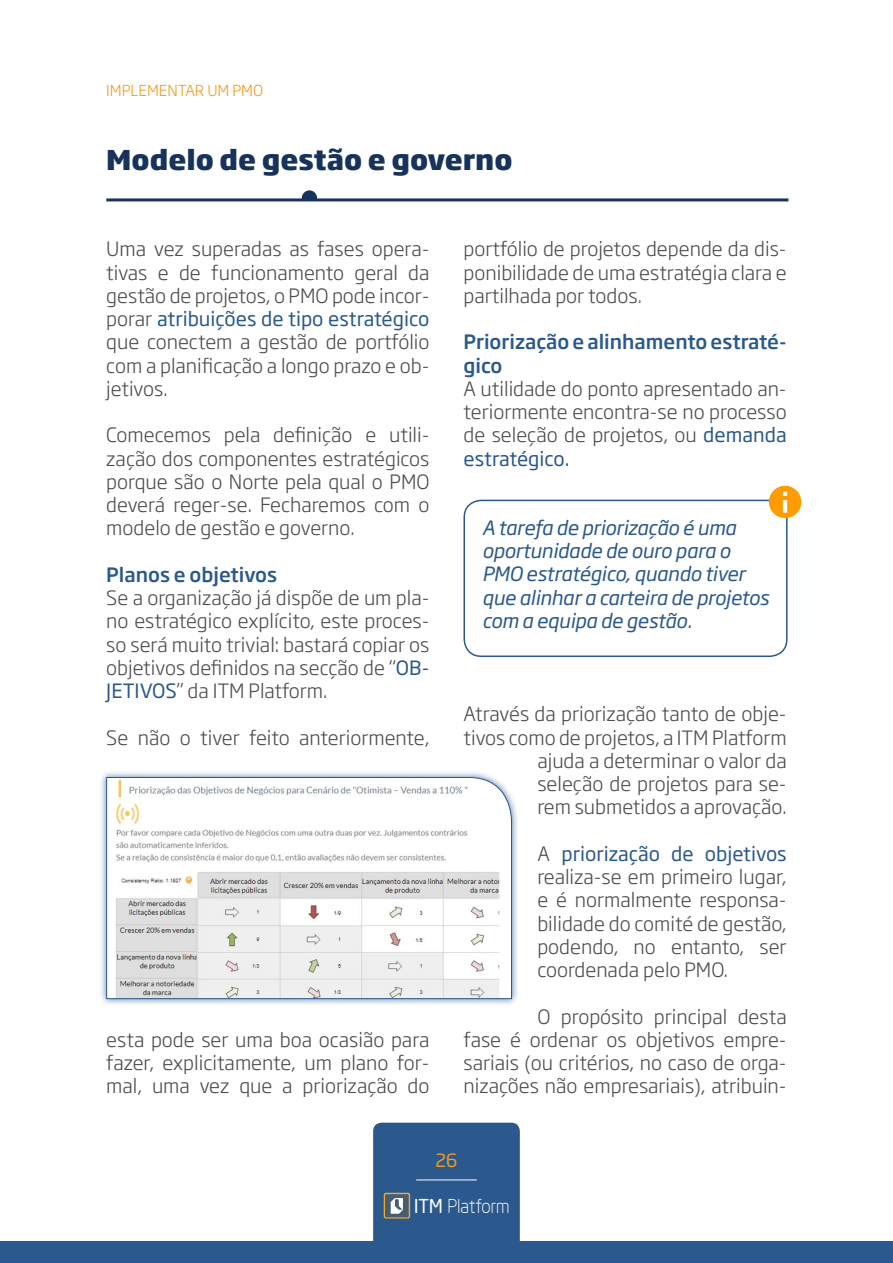
<style>
.page{position:relative;width:893px;height:1263px;background:#fff}
.page>*{position:absolute;margin:0;border:0;box-sizing:border-box;transform-origin:0 0}
.Titulares{font:800 27px "Soho Gothic Pro";color:#17335c}
.Párrafo_estándar{font:300 19.5px/23.2px "Soho Gothic Pro";color:#4b4c4d;text-align:justify}
.Globos{font:italic 19.5px/23.2px "Soho Gothic Pro";letter-spacing:-.01em;color:#2b598d}
.Párrafo_estándar-2{font:500 19.5px/23.2px "Soho Gothic Pro";color:#2b598d}
.t1{font:300 18.75px "Neo Sans Intel";color:#fff}
.t2{font:18px "Soho Gothic Pro";color:#f4991c}
.Párrafo_estándar-3{font:300 15px "Soho Gothic Pro";color:#f4991c}
.s1{font-weight:400;color:#2b598d}
.s2{font-weight:400}
</style>
<div class="page">
<div style="left:373px;top:1123px;width:147px;height:119px;background:#2b598d"></div>
<hr style="left:416px;top:1179px;width:61px;height:1px;background:#fff">
<div style="left:0;top:1242px;width:893px;height:21px;background:#2b598d"></div>
<hr style="left:106px;top:198px;width:682px;height:3px;background:#17335c">
<svg style="left:302px;top:190px;width:15px;height:8px"></svg>
<div style="left:99px;top:770px;width:420px;height:236px;background:#2b598d;opacity:.75"></div>
<svg style="left:106px;top:777px;width:406px;height:222px"></svg>
<div style="left:463px;top:500px;width:325px;height:157px;border:2px solid #2b598d;border-radius:17px"></div>
<img style="left:769px;top:486px;width:32px;height:32px;border-radius:16px">
<p class="Párrafo_estándar-3" style="left:106px;top:79px;width:158px">IMPLEMENTAR UM PMO</p>
<p class="Titulares" style="left:106px;top:138px;width:408px">Modelo de gestão e governo</p>
<p class="Párrafo_estándar" style="left:106px;top:236px;width:325px">Uma vez superadas as fases opera&shy;tivas e de funcionamento geral da gestão de projetos, o PMO pode incor&shy;porar <span class="s1">atribuições de tipo estratégico </span>que conectem a gestão de portfólio com a planificação a longo prazo e ob&shy;jetivos.</p>
<p class="Párrafo_estándar" style="left:106px;top:422px;width:325px">Comecemos pela definição e utili&shy;zação dos componentes estratégicos porque são o Norte pela qual o PMO deverá reger-se. Fecharemos com o modelo de gestão e governo.</p>
<p class="Párrafo_estándar-2" style="left:106px;top:562px;width:172px">Planos e objetivos</p>
<p class="Párrafo_estándar" style="left:106px;top:585px;width:325px">Se a organização já dispõe de um pla&shy;no estratégico explícito, este proces&shy;so será muito trivial: bastará copiar os objetivos definidos na secção de “<span class="s1">OB-JETIVOS</span>” da ITM Platform.</p>
<p class="Párrafo_estándar" style="left:106px;top:725px;width:325px">Se não o tiver feito anteriormente,</p>
<p class="Párrafo_estándar" style="left:106px;top:1027px;width:325px">esta pode ser uma boa ocasião para fazer, explicitamente, um plano for&shy;mal, uma vez que a priorização do</p>
<p class="Párrafo_estándar" style="left:463px;top:236px;width:325px">portfólio de projetos depende da dis&shy;ponibilidade de uma estratégia clara e partilhada por todos.</p>
<p class="Párrafo_estándar-2" style="left:463px;top:329px;width:325px">Priorização e alinhamento estraté&shy;gico</p>
<p class="Párrafo_estándar" style="left:463px;top:376px;width:325px">A utilidade do ponto apresentado an&shy;teriormente encontra-se no processo de seleção de projetos, ou <span class="s1">demanda estratégico.</span></p>
<p class="Globos" style="left:482px;top:515px;width:288px">A tarefa de priorização é uma oportunidade de ouro para o<br>PMO estratégico, quando tiver que alinhar a carteira de projetos com a equipa de gestão.</p>
<p class="Párrafo_estándar" style="left:463px;top:701px;width:325px;text-align:right">Através da priorização tanto de obje&shy;tivos como de projetos, a ITM Platform ajuda a determinar o valor da<br>seleção de projetos para se-<br>rem submetidos a aprovação.</p>
<p class="Párrafo_estándar" style="left:537px;top:841px;width:251px">A <span class="s1">priorização de objetivos </span>realiza-se em primeiro lugar, e é normalmente responsa&shy;bilidade do comité de gestão, podendo, no entanto, ser coordenada pelo PMO.</p>
<p class="Párrafo_estándar" style="left:463px;top:1004px;width:325px;text-indent:74px">O propósito principal desta fase é ordenar os objetivos empre&shy;sariais (ou critérios, no caso de orga&shy;nizações não empresariais), atribuin-</p>
<p class="t2" style="left:435px;top:1146px;width:23px">26</p>
<p class="t1" style="left:414px;top:1195px;width:97px"><span class="s2">ITM</span> Platform</p>
</div>
